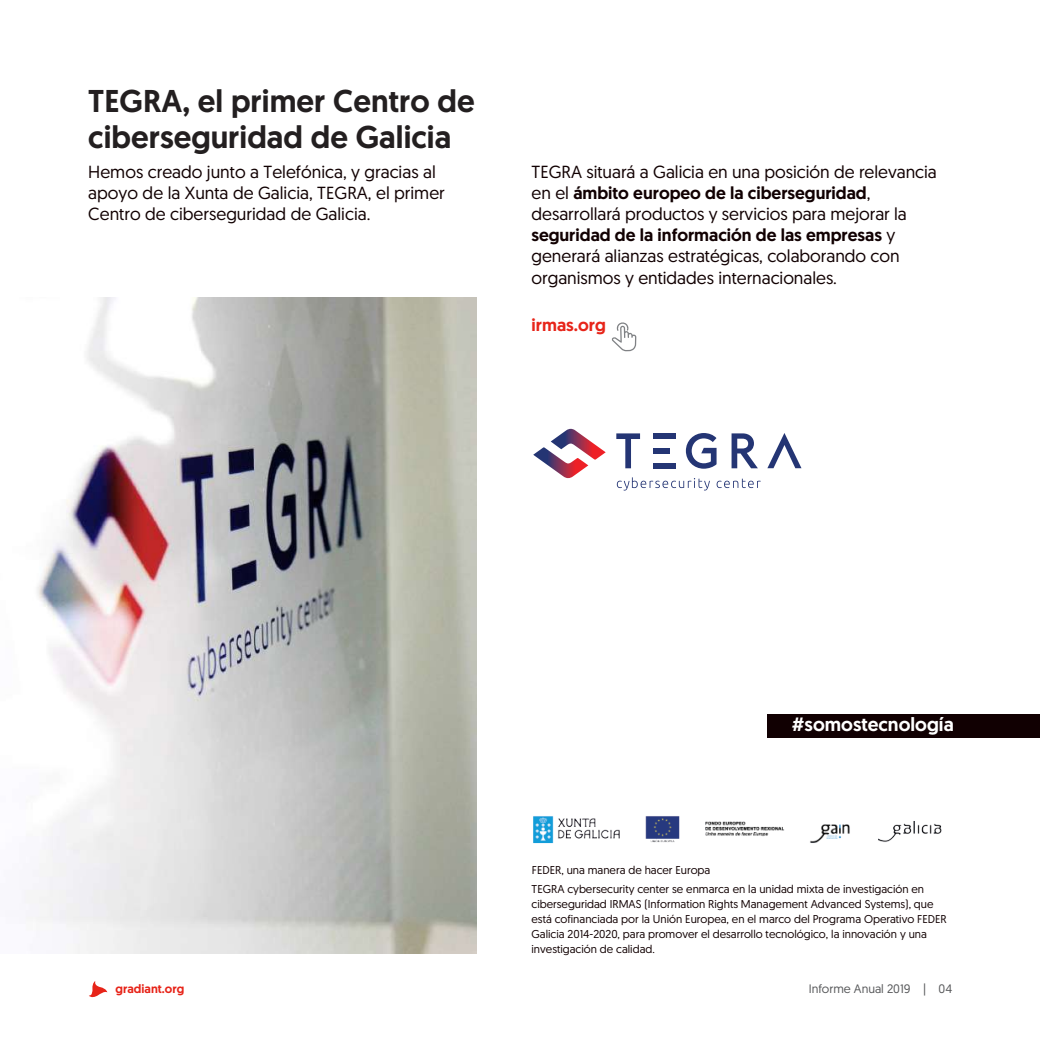
<style>
.page{position:relative;width:1042px;height:1042px;background:#fff}
.page>*{position:absolute;margin:0;border:0;box-sizing:border-box;transform-origin:0 0}
.t1{font:500 31.5px/36.8px "Geomanist";color:#231f20}
.t2{font:500 19.25px "Geomanist";color:#fff}
.t3{font:17.5px/21px "Geomanist";color:#110002}
.t4{font:500 17.5px "Geomanist";color:#e72419}
.t5{font:12.25px "Geomanist";color:#57585a}
.t6{font:500 12.25px "Geomanist";color:#e72419}
.t7{font:11.38px/14.9px "Geomanist";color:#110002}
.s1{font-weight:500}
</style>
<div class="page">
<img style="left:24px;top:298px;width:453px;height:655px">
<svg style="left:611px;top:322px;width:25px;height:29px"></svg>
<svg style="left:617px;top:477px;width:93px;height:13px"></svg>
<svg style="left:716px;top:478px;width:44px;height:10px"></svg>
<svg style="left:616px;top:433px;width:24px;height:35px"></svg>
<svg style="left:686px;top:433px;width:30px;height:36px"></svg>
<svg style="left:731px;top:433px;width:27px;height:35px"></svg>
<svg style="left:767px;top:433px;width:34px;height:35px"></svg>
<div style="left:653px;top:433px;width:22px;height:6px;background:#243574"></div>
<div style="left:653px;top:448px;width:16px;height:5px;background:#243574"></div>
<div style="left:653px;top:463px;width:22px;height:5px;background:#243574"></div>
<svg style="left:533px;top:429px;width:73px;height:50px"></svg>
<img style="left:533px;top:816px;width:409px;height:28px">
<svg style="left:89px;top:981px;width:18px;height:17px"></svg>
<div style="left:767px;top:714px;width:272px;height:23px;background:#110002"></div>
<h1 class="t1" style="left:88px;top:82px;width:388px">TEGRA, el primer Centro de ciberseguridad de Galicia</h1>
<p class="t3" style="left:88px;top:161px;width:358px">Hemos creado junto a Telefónica, y gracias al apoyo de la Xunta de Galicia, TEGRA, el primer<br>Centro de ciberseguridad de Galicia.</p>
<p class="t3" style="left:531px;top:161px;width:407px">TEGRA situará a Galicia en una posición de relevancia en el <span class="s1">ámbito europeo de la ciberseguridad</span>, desarrollará productos y servicios para mejorar la <span class="s1">seguridad de la información de las empresas</span> y generará alianzas estratégicas, colaborando con organismos y entidades internacionales.</p>
<p class="t4" style="left:531px;top:313px;width:76px">irmas.org</p>
<p class="t7" style="left:532px;top:862px;width:180px">FEDER, una manera de hacer Europa</p>
<p class="t2" style="left:792px;top:712px;width:163px">#somostecnología</p>
<p class="t7" style="left:531px;top:881px;width:417px">TEGRA cybersecurity center se enmarca en la unidad mixta de investigación en ciberseguridad IRMAS (Information Rights Management Advanced Systems), que está cofinanciada por la Unión Europea, en el marco del Programa Operativo FEDER Galicia 2014-2020, para promover el desarrollo tecnológico, la innovación y una investigación de calidad.</p>
<p class="t6" style="left:116px;top:980px;width:70px">gradiant.org</p>
<p class="t5" style="left:809px;top:980px;width:145px">Informe Anual 2019 | 04</p>
</div>
